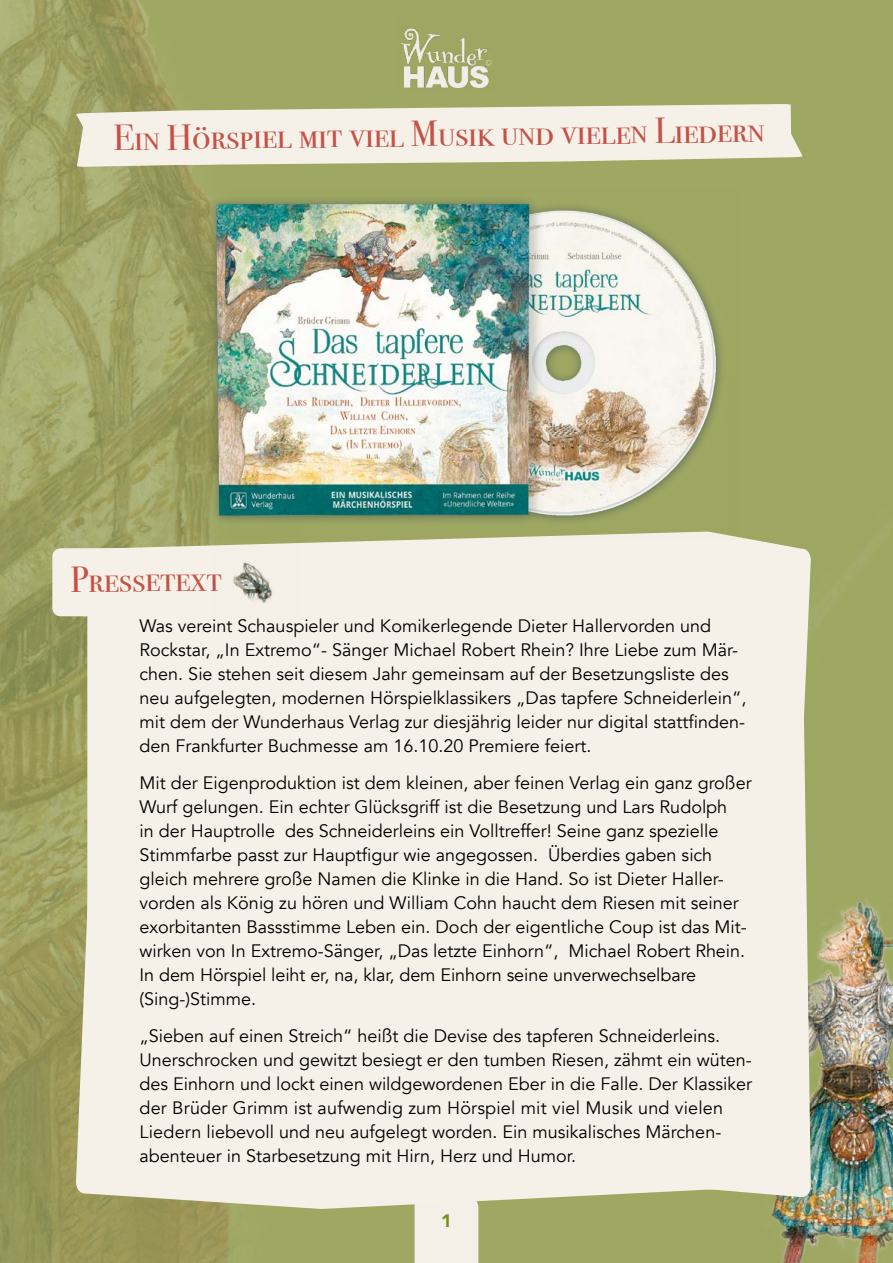
<style>
.page{position:relative;width:893px;height:1263px;background:#fff}
.page>*{position:absolute;margin:0;border:0;box-sizing:border-box;transform-origin:0 0}
.t1{font:36px "Bodoni Svty Two SCITCTT";color:#c55246}
.t2{font:18px/24px "Avenir";color:#000}
.t3{font:900 18px "Avenir";color:#779124}
</style>
<div class="page">
<img style="left:0;top:0;width:893px;height:1263px">
<img style="left:727px;top:378px;width:166px;height:885px">
<svg style="left:87px;top:531px;width:724px;height:666px;background:#ede9db"></svg>
<div style="left:76px;top:605px;width:710px;height:604px;background:#f6f1e8"></div>
<svg style="left:76px;top:104px;width:727px;height:63px;background:#e8e5d3"></svg>
<div style="left:52px;top:548px;width:133px;height:68px;background:#f6f1e8;border-radius:9px"></div>
<img style="left:199px;top:190px;width:540px;height:351px">
<img style="left:214px;top:528px;width:88px;height:95px">
<h1 class="t1" style="left:113px;top:118px;width:653px;rotate:-1deg">Ein Hörspiel mit viel Musik und vielen Liedern</h1>
<h1 class="t1" style="left:70px;top:559px;width:153px;rotate:-1deg">Pressetext</h1>
<p class="t2" style="left:140px;top:615px;width:608px">Was vereint Schauspieler und Komikerlegende Dieter Hallervorden und Rockstar, „In Extremo“- Sänger Michael Robert Rhein? Ihre Liebe zum Mär&shy;chen. Sie stehen seit diesem Jahr gemeinsam auf der Besetzungsliste des neu aufgelegten, modernen Hörspielklassikers „Das tapfere Schneiderlein“, mit dem der Wunderhaus Verlag zur diesjährig leider nur digital stattfinden&shy;den Frankfurter Buchmesse am 16.10.20 Premiere feiert.</p>
<p class="t2" style="left:140px;top:771px;width:613px">Mit der Eigenproduktion ist dem kleinen, aber feinen Verlag ein ganz großer Wurf gelungen. Ein echter Glücksgriff ist die Besetzung und Lars Rudolph<br>in der Hauptrolle des Schneiderleins ein Volltreffer! Seine ganz spezielle Stimmfarbe passt zur Hauptfigur wie angegossen. Überdies gaben sich gleich mehrere große Namen die Klinke in die Hand. So ist Dieter Haller&shy;vorden als König zu hören und William Cohn haucht dem Riesen mit seiner exorbitanten Bassstimme Leben ein. Doch der eigentliche Coup ist das Mit&shy;wirken von In Extremo-Sänger, „Das letzte Einhorn“, Michael Robert Rhein.<br>In dem Hörspiel leiht er, na, klar, dem Einhorn seine unverwechselbare (Sing-)Stimme.</p>
<p class="t2" style="left:140px;top:1024px;width:614px">„Sieben auf einen Streich“ heißt die Devise des tapferen Schneiderleins.<br>Unerschrocken und gewitzt besiegt er den tumben Riesen, zähmt ein wüten&shy;des Einhorn und lockt einen wildgewordenen Eber in die Falle. Der Klassiker der Brüder Grimm ist aufwendig zum Hörspiel mit viel Musik und vielen Liedern liebevoll und neu aufgelegt worden. Ein musikalisches Märchen&shy;abenteuer in Starbesetzung mit Hirn, Herz und Humor.</p>
<p class="t3" style="left:441px;top:1205px;width:12px">1</p>
</div>
